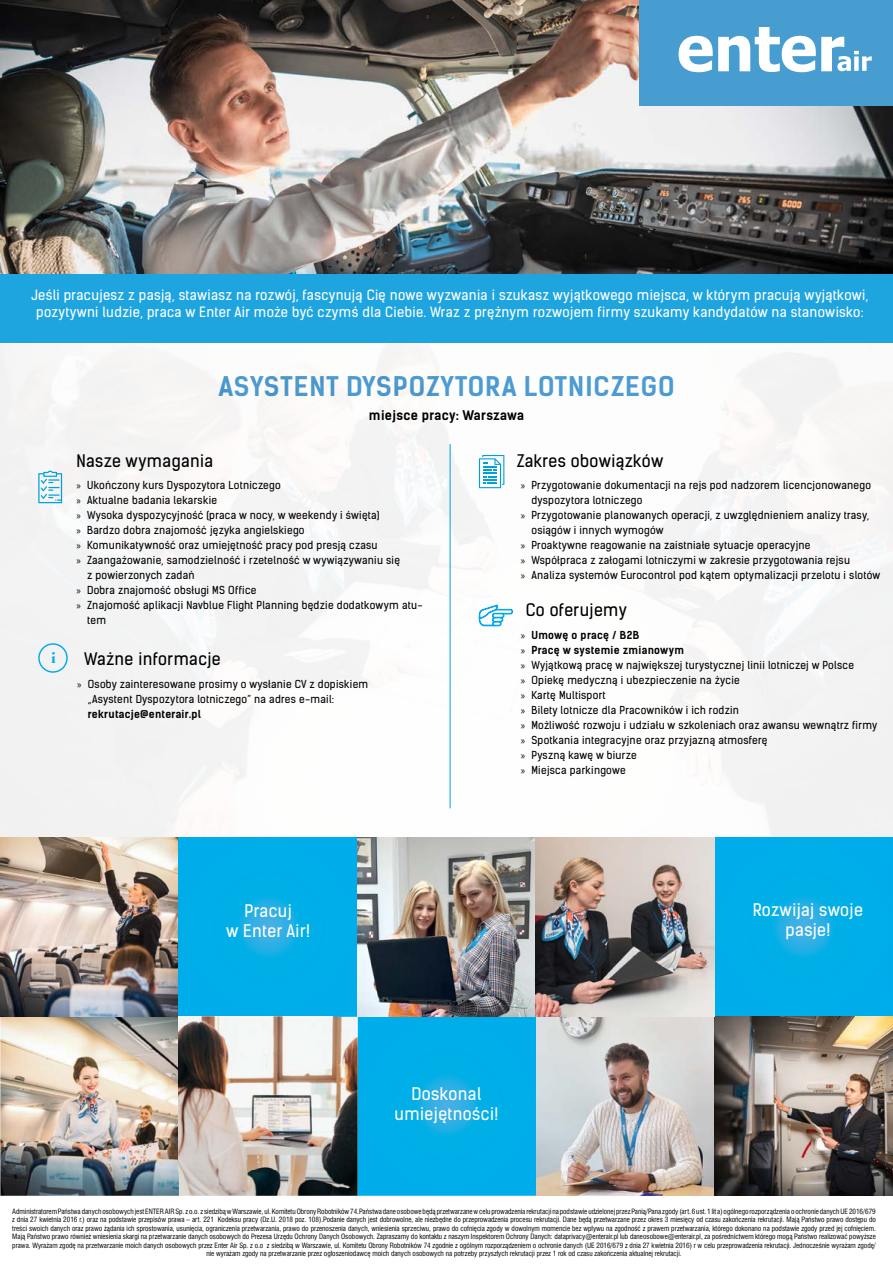
<style>
.page{position:relative;width:893px;height:1276px;background:#fff}
.page>*{position:absolute;margin:0;border:0;box-sizing:border-box;transform-origin:0 0}
.t1{font:700 25.88px "Kelson Sans";letter-spacing:.04em;color:#4397d1}
.t2{font:16.58px/19.9px "Kelson Sans";letter-spacing:.025em;color:#fff;text-align:center}
.t3{font:16.5px "Kelson Sans";letter-spacing:.025em;color:#000}
.t4{font:16.27px "Adobe Garamond Bold Os F";color:#03a6ed}
.t5{font:13.5px/16.2px "Kelson Sans";letter-spacing:.025em;color:#fff;text-align:center}
.t6{font:700 12.75px "Kelson Sans";letter-spacing:.025em;color:#000}
.t7{font:10.5px/15px "Kelson Sans";letter-spacing:.025em;color:#000}
.t8{font:700 10.5px "Kelson Sans";letter-spacing:.025em;color:#000}
.t9{font:7.12px/8.6px "Swis 721 Cn EU";color:#000;text-align:center}
.s1{font-family:"Myriad Pro"}
.s2{font-weight:700}
</style>
<div class="page">
<img style="left:0;top:343px;width:893px;height:495px">
<svg style="left:38px;top:470px;width:24px;height:33px"></svg>
<svg style="left:479px;top:455px;width:25px;height:33px"></svg>
<hr style="left:450px;top:444px;width:1px;height:364px;background:#00a1db">
<div style="left:0;top:269px;width:893px;height:74px;background:#1ea5df"></div>
<svg style="left:478px;top:604px;width:35px;height:22px"></svg>
<div style="left:38px;top:643px;width:30px;height:30px;border:1px solid #00a9ec;border-radius:50%"></div>
<img style="left:0;top:838px;width:893px;height:357px">
<img style="left:0;top:0;width:893px;height:273px">
<div style="left:640px;top:0;width:253px;height:105px;background:#479dcf"></div>
<svg style="left:679px;top:27px;width:193px;height:45px"></svg>
<p class="t5" style="left:31px;top:287px;width:838px">Jeśli pracujesz z pasją, stawiasz na rozwój, fascynują Cię nowe wyzwania i szukasz wyjątkowego miejsca, w którym pracują wyjątkowi, pozytywni ludzie, praca w Enter Air może być czymś dla Ciebie. Wraz z prężnym rozwojem firmy szukamy kandydatów na stanowisko:</p>
<h1 class="t1" style="left:218px;top:370px;width:458px">ASYSTENT DYSPOZYTORA LOTNICZEGO</h1>
<h3 class="t3" style="left:77px;top:451px;width:138px">Nasze wymagania</h3>
<h3 class="t6" style="left:369px;top:408px;width:157px">miejsce pracy: Warszawa</h3>
<h3 class="t3" style="left:517px;top:451px;width:148px">Zakres obowiązków</h3>
<h3 class="t4" style="left:51px;top:648px;width:6px">i</h3>
<h3 class="t7" style="left:77px;top:477px;width:206px"><span class="s1">»</span> Ukończony kurs Dyspozytora Lotniczego</h3>
<h3 class="t7" style="left:77px;top:492px;width:142px"><span class="s1">»</span> Aktualne badania lekarskie</h3>
<h3 class="t7" style="left:77px;top:507px;width:305px"><span class="s1">»</span> Wysoka dyspozycyjność (praca w nocy, w weekendy i święta)</h3>
<h3 class="t7" style="left:77px;top:522px;width:230px"><span class="s1">»</span> Bardzo dobra znajomość języka angielskiego</h3>
<h3 class="t7" style="left:77px;top:537px;width:302px"><span class="s1">»</span> Komunikatywność oraz umiejętność pracy pod presją czasu</h3>
<h3 class="t7" style="left:77px;top:552px;width:325px"><span class="s1">»</span> Zaangażowanie, samodzielność i rzetelność w wywiązywaniu się</h3>
<h3 class="t7" style="left:87px;top:567px;width:109px">z powierzonych zadań</h3>
<h3 class="t7" style="left:77px;top:582px;width:181px"><span class="s1">»</span> Dobra znajomość obsługi MS Office</h3>
<h3 class="t7" style="left:77px;top:597px;width:348px"><span class="s1">»</span> Znajomość aplikacji Navblue Flight Planning będzie dodatkowym atu-</h3>
<h3 class="t7" style="left:87px;top:612px;width:20px">tem</h3>
<h3 class="t3" style="left:84px;top:648px;width:138px">Ważne informacje</h3>
<h3 class="t7" style="left:88px;top:677px;width:282px;text-indent:-11px"><span class="s1">»</span> Osoby zainteresowane prosimy o wysłanie CV z dopiskiem „Asystent Dyspozytora lotniczego” na adres e-mail:</h3>
<h3 class="t8" style="left:88px;top:708px;width:115px">rekrutacje@enterair.pl</h3>
<h3 class="t7" style="left:521px;top:477px;width:352px"><span class="s1">»</span> Przygotowanie dokumentacji na rejs pod nadzorem licencjonowanego</h3>
<h3 class="t7" style="left:531px;top:492px;width:113px">dyspozytora lotniczego</h3>
<h3 class="t7" style="left:521px;top:507px;width:350px"><span class="s1">»</span> Przygotowanie planowanych operacji, z uwzględnieniem analizy trasy,</h3>
<h3 class="t7" style="left:531px;top:522px;width:134px">osiągów i innych wymogów</h3>
<h3 class="t7" style="left:521px;top:537px;width:291px"><span class="s1">»</span> Proaktywne reagowanie na zaistniałe sytuacje operacyjne</h3>
<h3 class="t7" style="left:521px;top:552px;width:331px"><span class="s1">»</span> Współpraca z załogami lotniczymi w zakresie przygotowania rejsu</h3>
<h3 class="t7" style="left:521px;top:567px;width:361px"><span class="s1">»</span> Analiza systemów Eurocontrol pod kątem optymalizacji przelotu i slotów</h3>
<h3 class="t3" style="left:526px;top:599px;width:103px">Co oferujemy</h3>
<p class="t7" style="left:521px;top:628px;width:358px"><span class="s1">»</span> <span class="s2">Umowę o pracę / B2B<br></span><span class="s1">»</span> <span class="s2">Pracę w systemie zmianowym<br></span><span class="s1">»</span> Wyjątkową pracę w największej turystycznej linii lotniczej w Polsce<br><span class="s1">»</span> Opiekę medyczną i ubezpieczenie na życie<br><span class="s1">»</span> Kartę Multisport<br><span class="s1">»</span> Bilety lotnicze dla Pracowników i ich rodzin<br><span class="s1">»</span> Możliwość rozwoju i udziału w szkoleniach oraz awansu wewnątrz firmy <span class="s1">»</span> Spotkania integracyjne oraz przyjazną atmosferę<br><span class="s1">»</span> Pyszną kawę w biurze<br><span class="s1">»</span> Miejsca parkingowe</p>
<h2 class="t2" style="left:226px;top:901px;width:85px">Pracuj<br>w Enter Air!</h2>
<h2 class="t2" style="left:753px;top:900px;width:111px">Rozwijaj swoje pasje!</h2>
<h2 class="t2" style="left:395px;top:1077px;width:105px">Doskonal umiejętności!</h2>
<h2 class="t2" style="left:395px;top:1084px;width:105px">Doskonal umiejętności!</h2>
<p class="t9" style="left:12px;top:1206px;width:865px">Administratorem Państwa danych osobowych jest ENTER AIR Sp. z o.o. z siedzibą w Warszawie, ul. Komitetu Obrony Robotników 74.Państwa dane osobowe będą przetwarzane w celu prowadzenia rekrutacji na podstawie udzielonej przez Panią/Pana zgody (art. 6 ust. 1 lit a) ogólnego rozporządzenia o ochronie danych UE 2016/679 z dnia 27 kwietnia 2016 r.) oraz na podstawie przepisów prawa – art. 221 Kodeksu pracy (Dz.U. 2018 poz. 108).Podanie danych jest dobrowolne, ale niezbędne do przeprowadzenia procesu rekrutacji. Dane będą przetwarzane przez okres 3 miesięcy od czasu zakończenia rekrutacji. Mają Państwo prawo dostępu do treści swoich danych oraz prawo żądania ich sprostowania, usunięcia, ograniczenia przetwarzania, prawo do przenoszenia danych, wniesienia sprzeciwu, prawo do cofnięcia zgody w dowolnym momencie bez wpływu na zgodność z prawem przetwarzania, którego dokonano na podstawie zgody przed jej cofnięciem.<br>Mają Państwo prawo również wniesienia skargi na przetwarzanie danych osobowych do Prezesa Urzędu Ochrony Danych Osobowych. Zapraszamy do kontaktu z naszym Inspektorem Ochrony Danych: dataprivacy@enterair.pl lub daneosobowe@enterair.pl, za pośrednictwem którego mogą Państwo realizować powyższe prawa. Wyrażam zgodę na przetwarzanie moich danych osobowych przez Enter Air Sp. z o.o z siedzibą w Warszawie, ul. Komitetu Obrony Robotników 74 zgodnie z ogólnym rozporządzeniem o ochronie danych (UE 2016/679 z dnia 27 kwietnia 2016) r w celu przeprowadzenia rekrutacji. Jednocześnie wyrażam zgodę/ nie wyrażam zgody na przetwarzanie przez ogłoszeniodawcę moich danych osobowych na potrzeby przyszłych rekrutacji przez 1 rok od czasu zakończenia aktualnej rekrutacji.</p>
</div>
